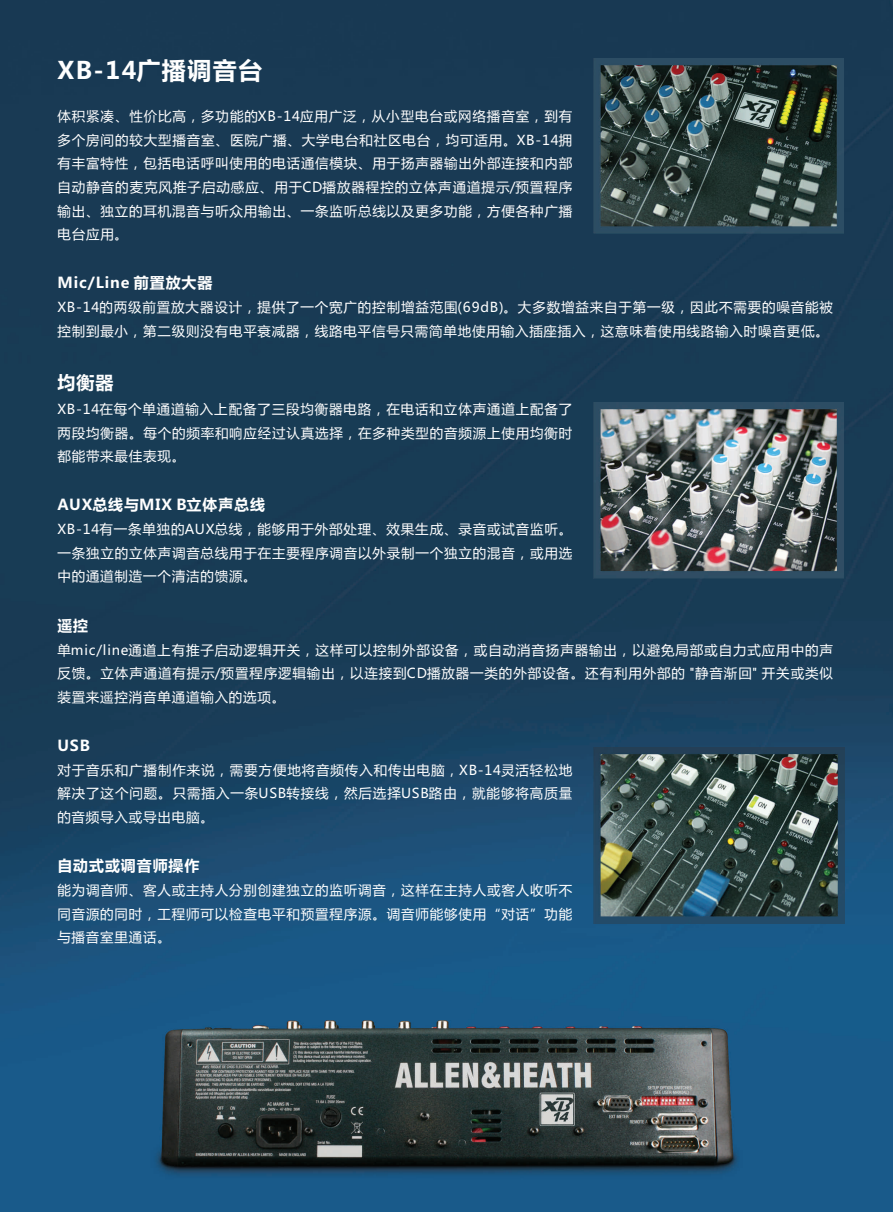
<style>
.page{position:relative;width:893px;height:1212px;background:#fff}
.page>*{position:absolute;margin:0;border:0;box-sizing:border-box;transform-origin:0 0}
.t1{font:700 24px "Microsoft Ya Hei";letter-spacing:.06em;color:#fff}
.t2{font:700 18px "Microsoft Ya Hei";color:#fff}
.t3{font:700 15px "Microsoft Ya Hei";letter-spacing:.06em;color:#fff}
.t4{font:13.5px/23.5px "Microsoft Ya Hei";letter-spacing:.06em;color:#fff;text-align:justify}
</style>
<div class="page">
<img style="left:0;top:0;width:893px;height:1212px">
<img style="left:149px;top:1020px;width:597px;height:162px">
<img style="left:594px;top:747px;width:250px;height:177px">
<img style="left:594px;top:59px;width:250px;height:175px">
<img style="left:593px;top:402px;width:251px;height:176px">
<h1 class="t1" style="left:57px;top:59px;width:206px">XB-14广播调音台</h1>
<p class="t4" style="left:57px;top:106px;width:516px">体积紧凑、性价比高，多功能的XB-14应用广泛，从小型电台或网络播音室，到有多个房间的较大型播音室、医院广播、大学电台和社区电台，均可适用。XB-14拥有丰富特性，包括电话呼叫使用的电话通信模块、用于扬声器输出外部连接和内部自动静音的麦克风推子启动感应、用于CD播放器程控的立体声通道提示/预置程序输出、独立的耳机混音与听众用输出、一条监听总线以及更多功能，方便各种广播电台应用。</p>
<p class="t3" style="left:57px;top:276px;width:157px">Mic/Line 前置放大器</p>
<p class="t4" style="left:57px;top:297px;width:777px">XB-14的两级前置放大器设计，提供了一个宽广的控制增益范围(69dB)。大多数增益来自于第一级，因此不需要的噪音能被控制到最小，第二级则没有电平衰减器，线路电平信号只需简单地使用输入插座插入，这意味着使用线路输入时噪音更低。</p>
<h2 class="t2" style="left:57px;top:374px;width:58px">均衡器</h2>
<p class="t4" style="left:57px;top:399px;width:516px">XB-14在每个单通道输入上配备了三段均衡器电路，在电话和立体声通道上配备了两段均衡器。每个的频率和响应经过认真选择，在多种类型的音频源上使用均衡时都能带来最佳表现。</p>
<p class="t3" style="left:57px;top:498px;width:209px">AUX总线与MIX B立体声总线</p>
<p class="t4" style="left:57px;top:519px;width:516px">XB-14有一条单独的AUX总线，能够用于外部处理、效果生成、录音或试音监听。一条独立的立体声调音总线用于在主要程序调音以外录制一个独立的混音，或用选中的通道制造一个清洁的馈源。</p>
<p class="t3" style="left:57px;top:618px;width:32px">遥控</p>
<p class="t4" style="left:57px;top:639px;width:777px">单mic/line通道上有推子启动逻辑开关，这样可以控制外部设备，或自动消音扬声器输出，以避免局部或自力式应用中的声反馈。立体声通道有提示/预置程序逻辑输出，以连接到CD播放器一类的外部设备。还有利用外部的 "静音渐回" 开关或类似装置来遥控消音单通道输入的选项。</p>
<p class="t3" style="left:57px;top:739px;width:34px">USB</p>
<p class="t4" style="left:57px;top:759px;width:516px">对于音乐和广播制作来说，需要方便地将音频传入和传出电脑，XB-14灵活轻松地解决了这个问题。只需插入一条USB转接线，然后选择USB路由，就能够将高质量的音频导入或导出电脑。</p>
<p class="t3" style="left:57px;top:859px;width:144px">自动式或调音师操作</p>
<p class="t4" style="left:57px;top:879px;width:516px">能为调音师、客人或主持人分别创建独立的监听调音，这样在主持人或客人收听不同音源的同时，工程师可以检查电平和预置程序源。调音师能够使用“对话”功能与播音室里通话。</p>
</div>
